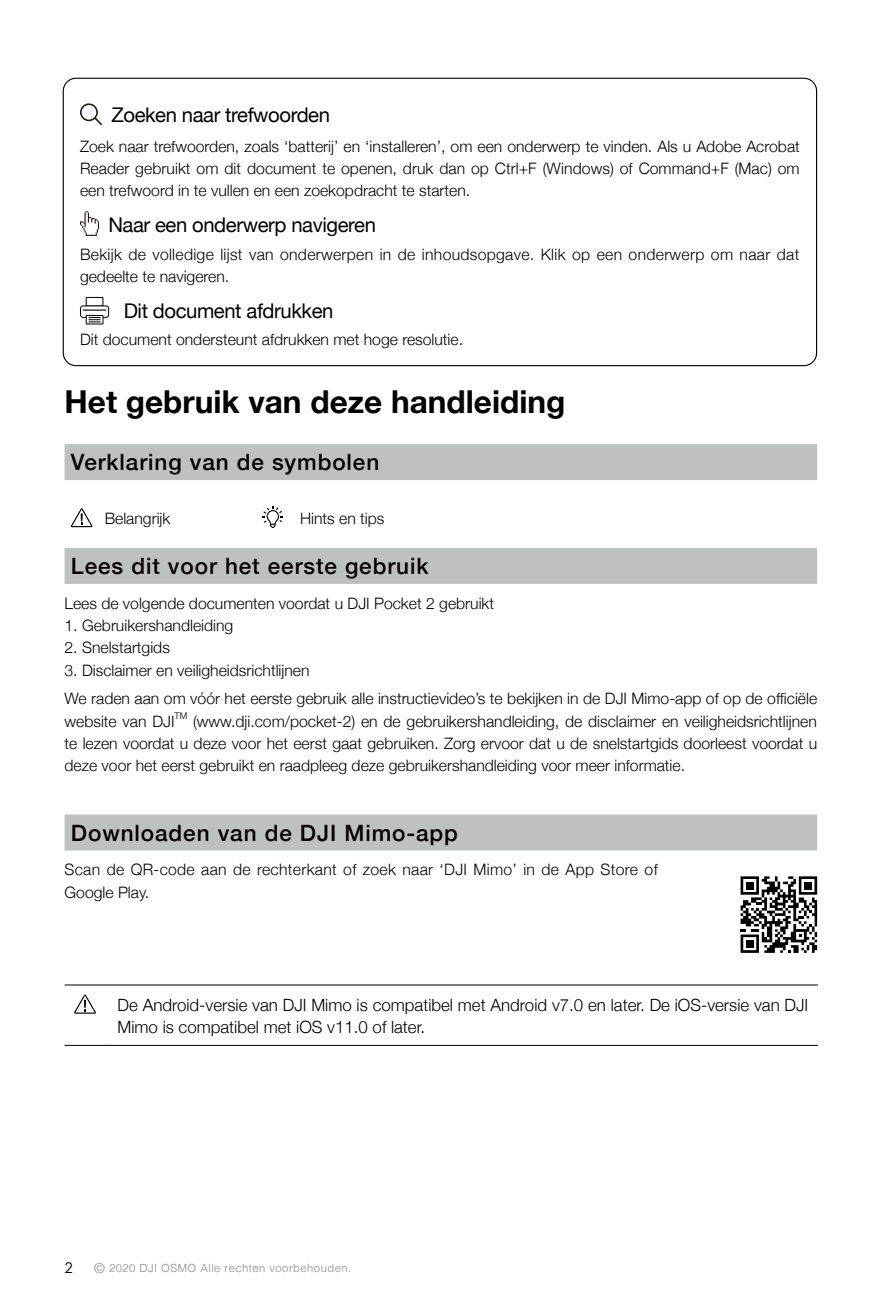
<style>
.page{position:relative;width:881px;height:1308px;background:#fff}
.page>*{position:absolute;margin:0;border:0;box-sizing:border-box;transform-origin:0 0}
.t1{font:700 31.5px "Helvetica Neue";color:#000}
.t2{font:500 22.5px "Helvetica Neue";letter-spacing:.04em;color:#040000}
.t3{font:500 22.5px "Helvetica Neue";letter-spacing:.04em;color:#000}
.t4{font:20.25px "Helvetica Neue";letter-spacing:-.02em;color:#000}
.t5{font:300 16.88px/22.5px "Helvetica Neue";color:#000}
.t6{font:300 15.75px/22.3px "Helvetica Neue";color:#040000}
.t7{font:300 15.75px/22.3px "Helvetica Neue";color:#000;text-align:justify}
.t8{font:300 15.75px/22.3px "Helvetica Neue";letter-spacing:.02em;color:#000}
.t9{font:300 15.75px/22.3px "Helvetica Neue";letter-spacing:.02em;color:#040000}
.t10{font:15.75px "Dji";color:#000}
.t11{font:300 11.25px "Helvetica";letter-spacing:.04em;color:#888889}
.t12{font:300 9.22px "Helvetica Neue";color:#040000}
.s1{font-size:13.5px}
</style>
<div class="page">
<div style="left:64px;top:444px;width:752px;height:36px;background:#bfc0c0"></div>
<div style="left:64px;top:548px;width:752px;height:36px;background:#bfc0c0"></div>
<div style="left:64px;top:814px;width:752px;height:36px;background:#bfc0c0"></div>
<svg style="left:71px;top:508px;width:21px;height:19px"></svg>
<svg style="left:262px;top:506px;width:21px;height:22px"></svg>
<hr style="left:64px;top:984px;width:44px;height:1px;background:#000">
<hr style="left:108px;top:984px;width:709px;height:1px;background:#000">
<hr style="left:64px;top:1045px;width:44px;height:1px;background:#000">
<hr style="left:108px;top:1045px;width:709px;height:1px;background:#000">
<svg style="left:74px;top:994px;width:22px;height:19px"></svg>
<svg style="left:740px;top:876px;width:76px;height:77px"></svg>
<div style="left:803px;top:881px;width:8px;height:8px;background:#000"></div>
<div style="left:745px;top:939px;width:8px;height:8px;background:#000"></div>
<div style="left:745px;top:881px;width:8px;height:8px;background:#000"></div>
<svg style="left:80px;top:103px;width:22px;height:22px"></svg>
<svg style="left:80px;top:211px;width:19px;height:25px"></svg>
<div style="left:86px;top:297px;width:17px;height:9px;border:1px solid #000"></div>
<div style="left:80px;top:305px;width:29px;height:13px;border:1px solid #000;border-radius:3px"></div>
<hr style="left:83px;top:309px;width:23px;height:2px;background:#000">
<div style="left:86px;top:315px;width:17px;height:9px;border:1px solid #000"></div>
<svg style="left:89px;top:317px;width:11px;height:5px"></svg>
<p class="t4" style="left:111px;top:108px;width:220px">Zoeken naar trefwoorden</p>
<p class="t7" style="left:80px;top:136px;width:721px">Zoek naar trefwoorden, zoals ‘batterij’ en ‘installeren’, om een onderwerp te vinden. Als u Adobe Acrobat Reader gebruikt om dit document te openen, druk dan op Ctrl+F (Windows) of Command+F (Mac) om een trefwoord in te vullen en een zoekopdracht te starten.</p>
<p class="t4" style="left:108px;top:217px;width:269px">Naar een onderwerp navigeren</p>
<p class="t8" style="left:80px;top:244px;width:720px">Bekijk de volledige lijst van onderwerpen in de inhoudsopgave. Klik op een onderwerp om naar dat gedeelte te navigeren.</p>
<p class="t4" style="left:124px;top:303px;width:211px">Dit document afdrukken</p>
<p class="t7" style="left:80px;top:330px;width:384px">Dit document ondersteunt afdrukken met hoge resolutie.</p>
<h1 class="t1" style="left:64px;top:390px;width:502px">Het gebruik van deze handleiding</h1>
<h2 class="t3" style="left:71px;top:454px;width:310px">Verklaring van de symbolen</h2>
<p class="t7" style="left:105px;top:508px;width:67px">Belangrijk</p>
<p class="t7" style="left:300px;top:508px;width:86px">Hints en tips</p>
<h2 class="t2" style="left:71px;top:557px;width:359px">Lees dit voor het eerste gebruik</h2>
<p class="t6" style="left:64px;top:593px;width:431px">Lees de volgende documenten voordat u DJI Pocket 2 gebruikt</p>
<p class="t6" style="left:64px;top:616px;width:170px">1. Gebruikershandleiding</p>
<p class="t6" style="left:64px;top:638px;width:107px">2. Snelstartgids</p>
<p class="t6" style="left:64px;top:657px;width:753px;line-height:28.6px">3. Disclaimer en veiligheidsrichtlijnen<br>We raden aan om vóór het eerste gebruik alle instructievideo’s te bekijken in de DJI Mimo-app of op de officiële</p>
<p class="t6" style="left:64px;top:711px;width:111px">website van DJI</p>
<p class="t12" style="left:174px;top:712px;width:14px">TM</p>
<p class="t6" style="left:64px;top:711px;width:753px;text-align:justify;text-indent:128px">(www.dji.com/pocket-2) en de gebruikershandleiding, de disclaimer en veiligheidsrichtlijnen te lezen voordat u deze voor het eerst gaat gebruiken. Zorg ervoor dat u de snelstartgids doorleest voordat u deze voor het eerst gebruikt en raadpleeg deze gebruikershandleiding voor meer informatie.</p>
<h2 class="t2" style="left:71px;top:824px;width:388px">Downloaden van de DJI Mimo-app</h2>
<p class="t9" style="left:64px;top:860px;width:594px">Scan de QR-code aan de rechterkant of zoek naar ‘DJI Mimo’ in de App Store of<br>Google Play.</p>
<p class="t5" style="left:117px;top:995px;width:692px">De Android-versie van DJI Mimo is compatibel met Android v7.0 en later. De iOS-versie van DJI<br>Mimo is compatibel met iOS v11.0 of later.</p>
<p class="t10" style="left:64px;top:1261px;width:10px">2</p>
<p class="t11" style="left:94px;top:1261px;width:258px"><span class="s1">©</span> 2020 DJI OSMO Alle rechten voorbehouden.</p>
</div>
